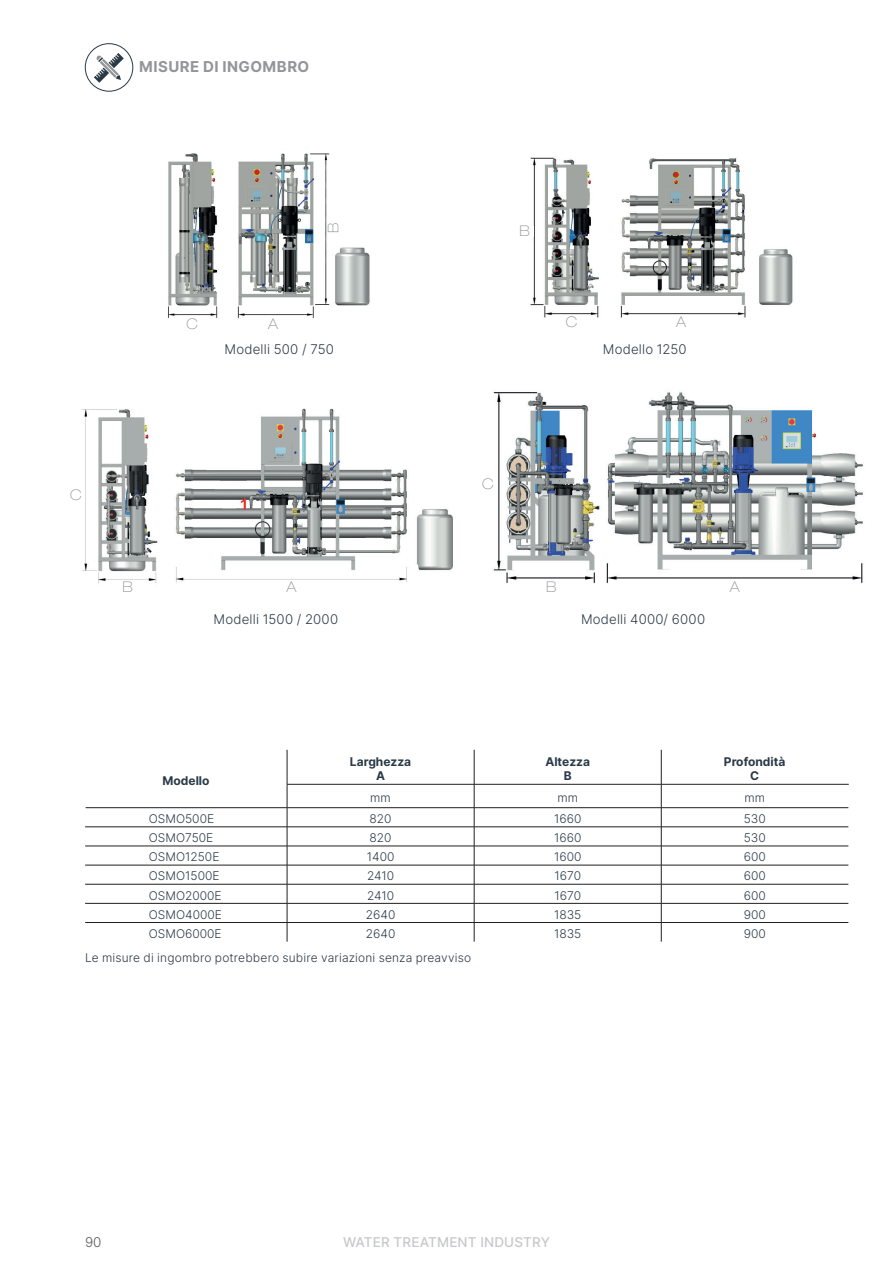
<style>
.page{position:relative;width:893px;height:1263px;background:#fff}
.page>*{position:absolute;margin:0;border:0;box-sizing:border-box;transform-origin:0 0}
.t1{font:700 15px "Inter";letter-spacing:.035em;color:#939598}
.t2{font:100 expanded 14.7px "Helvetica Neue LT Pro";color:#939598}
.t3{font:500 13.5px "Inter";letter-spacing:.01em;color:#c7c8ca}
.t4{font:300 13.5px "Inter";color:#57585a}
.t5{font:300 13.35px "Inter";letter-spacing:.015em;color:#2a3a47}
.t6{font:300 12px "Inter";color:#2a3a47}
.t7{font:700 12px "Inter";color:#2a3a47}
</style>
<div class="page">
<img style="left:168px;top:153px;width:202px;height:165px">
<div style="left:328px;top:220px;width:11px;height:17px;background:#fff"></div>
<img style="left:493px;top:392px;width:370px;height:192px">
<div style="left:726px;top:581px;width:17px;height:11px;background:#fff"></div>
<div style="left:543px;top:581px;width:17px;height:11px;background:#fff"></div>
<div style="left:479px;top:479px;width:18px;height:10px;background:#fff"></div>
<img style="left:82px;top:408px;width:371px;height:175px">
<div style="left:283px;top:581px;width:17px;height:11px;background:#fff"></div>
<div style="left:119px;top:581px;width:17px;height:11px;background:#fff"></div>
<div style="left:67px;top:490px;width:17px;height:10px;background:#fff"></div>
<img style="left:530px;top:157px;width:263px;height:161px">
<div style="left:673px;top:316px;width:17px;height:11px;background:#fff"></div>
<div style="left:563px;top:316px;width:17px;height:11px;background:#fff"></div>
<div style="left:516px;top:226px;width:17px;height:10px;background:#fff"></div>
<div style="left:85px;top:43px;width:48px;height:48px;border:1px solid #2a3a47;border-radius:50%"></div>
<svg style="left:94px;top:53px;width:30px;height:30px"></svg>
<hr style="left:85px;top:807px;width:202px;height:1px;background:#231f20">
<hr style="left:287px;top:807px;width:187px;height:1px;background:#231f20">
<hr style="left:474px;top:807px;width:187px;height:1px;background:#231f20">
<hr style="left:661px;top:807px;width:187px;height:1px;background:#231f20">
<hr style="left:287px;top:750px;width:1px;height:34px;background:#231f20">
<hr style="left:474px;top:750px;width:1px;height:34px;background:#231f20">
<hr style="left:661px;top:750px;width:1px;height:34px;background:#231f20">
<svg style="left:287px;top:785px;width:1px;height:157px"></svg>
<svg style="left:474px;top:785px;width:1px;height:157px"></svg>
<svg style="left:661px;top:785px;width:1px;height:157px"></svg>
<hr style="left:85px;top:826px;width:202px;height:1px;background:#231f20">
<hr style="left:287px;top:826px;width:187px;height:1px;background:#231f20">
<hr style="left:474px;top:826px;width:187px;height:1px;background:#231f20">
<hr style="left:661px;top:826px;width:187px;height:1px;background:#231f20">
<hr style="left:85px;top:846px;width:202px;height:1px;background:#231f20">
<hr style="left:287px;top:846px;width:187px;height:1px;background:#231f20">
<hr style="left:474px;top:846px;width:187px;height:1px;background:#231f20">
<hr style="left:661px;top:846px;width:187px;height:1px;background:#231f20">
<hr style="left:85px;top:865px;width:202px;height:1px;background:#231f20">
<hr style="left:287px;top:865px;width:187px;height:1px;background:#231f20">
<hr style="left:474px;top:865px;width:187px;height:1px;background:#231f20">
<hr style="left:661px;top:865px;width:187px;height:1px;background:#231f20">
<hr style="left:85px;top:884px;width:202px;height:1px;background:#231f20">
<hr style="left:287px;top:884px;width:187px;height:1px;background:#231f20">
<hr style="left:474px;top:884px;width:187px;height:1px;background:#231f20">
<hr style="left:661px;top:884px;width:187px;height:1px;background:#231f20">
<hr style="left:85px;top:903px;width:202px;height:1px;background:#231f20">
<hr style="left:287px;top:903px;width:187px;height:1px;background:#231f20">
<hr style="left:474px;top:903px;width:187px;height:1px;background:#231f20">
<hr style="left:661px;top:903px;width:187px;height:1px;background:#231f20">
<hr style="left:85px;top:922px;width:202px;height:1px;background:#231f20">
<hr style="left:287px;top:922px;width:187px;height:1px;background:#231f20">
<hr style="left:474px;top:922px;width:187px;height:1px;background:#231f20">
<hr style="left:661px;top:922px;width:187px;height:1px;background:#231f20">
<hr style="left:287px;top:784px;width:187px;height:1px;background:#231f20">
<hr style="left:474px;top:784px;width:187px;height:1px;background:#231f20">
<hr style="left:661px;top:784px;width:188px;height:1px;background:#231f20">
<p class="t1" style="left:139px;top:55px;width:172px">MISURE DI INGOMBRO</p>
<p class="t2" style="left:186px;top:315px;width:13px">C</p>
<p class="t2" style="left:268px;top:315px;width:11px">A</p>
<p class="t2" style="left:325px;top:233px;width:12px;rotate:-90deg">B</p>
<p class="t2" style="left:519px;top:222px;width:12px">B</p>
<p class="t2" style="left:566px;top:313px;width:13px">C</p>
<p class="t2" style="left:676px;top:313px;width:11px">A</p>
<p class="t5" style="left:225px;top:340px;width:111px">Modelli 500 / 750</p>
<p class="t5" style="left:603px;top:340px;width:85px">Modello 1250</p>
<p class="t2" style="left:70px;top:486px;width:13px">C</p>
<p class="t2" style="left:122px;top:578px;width:12px">B</p>
<p class="t2" style="left:286px;top:578px;width:11px">A</p>
<p class="t2" style="left:482px;top:475px;width:13px">C</p>
<p class="t2" style="left:546px;top:578px;width:12px">B</p>
<p class="t2" style="left:730px;top:578px;width:11px">A</p>
<p class="t5" style="left:214px;top:610px;width:126px">Modelli 1500 / 2000</p>
<p class="t5" style="left:581px;top:610px;width:126px">Modelli 4000/ 6000</p>
<p class="t7" style="left:163px;top:771px;width:49px">Modello</p>
<p class="t7" style="left:350px;top:752px;width:63px">Larghezza</p>
<p class="t7" style="left:376px;top:767px;width:10px">A</p>
<p class="t7" style="left:545px;top:752px;width:46px">Altezza</p>
<p class="t7" style="left:564px;top:767px;width:9px">B</p>
<p class="t7" style="left:724px;top:752px;width:63px">Profondità</p>
<p class="t7" style="left:750px;top:767px;width:11px">C</p>
<p class="t6" style="left:370px;top:789px;width:22px">mm</p>
<p class="t6" style="left:557px;top:789px;width:22px">mm</p>
<p class="t6" style="left:745px;top:789px;width:22px">mm</p>
<p class="t6" style="left:149px;top:810px;width:67px">OSMO500E</p>
<p class="t6" style="left:370px;top:810px;width:24px">820</p>
<p class="t6" style="left:554px;top:810px;width:29px">1660</p>
<p class="t6" style="left:744px;top:810px;width:24px">530</p>
<p class="t6" style="left:149px;top:829px;width:66px">OSMO750E</p>
<p class="t6" style="left:370px;top:829px;width:24px">820</p>
<p class="t6" style="left:554px;top:829px;width:29px">1660</p>
<p class="t6" style="left:744px;top:829px;width:24px">530</p>
<p class="t6" style="left:149px;top:848px;width:72px">OSMO1250E</p>
<p class="t6" style="left:367px;top:848px;width:29px">1400</p>
<p class="t6" style="left:554px;top:848px;width:29px">1600</p>
<p class="t6" style="left:744px;top:848px;width:24px">600</p>
<p class="t6" style="left:149px;top:868px;width:72px">OSMO1500E</p>
<p class="t6" style="left:367px;top:868px;width:29px">2410</p>
<p class="t6" style="left:554px;top:868px;width:28px">1670</p>
<p class="t6" style="left:744px;top:868px;width:24px">600</p>
<p class="t6" style="left:149px;top:887px;width:74px">OSMO2000E</p>
<p class="t6" style="left:367px;top:887px;width:29px">2410</p>
<p class="t6" style="left:554px;top:887px;width:28px">1670</p>
<p class="t6" style="left:744px;top:887px;width:24px">600</p>
<p class="t6" style="left:149px;top:906px;width:75px">OSMO4000E</p>
<p class="t6" style="left:366px;top:906px;width:31px">2640</p>
<p class="t6" style="left:554px;top:906px;width:29px">1835</p>
<p class="t6" style="left:744px;top:906px;width:24px">900</p>
<p class="t6" style="left:149px;top:925px;width:74px">OSMO6000E</p>
<p class="t6" style="left:366px;top:925px;width:31px">2640</p>
<p class="t6" style="left:554px;top:925px;width:29px">1835</p>
<p class="t6" style="left:744px;top:925px;width:24px">900</p>
<p class="t6" style="left:85px;top:949px;width:388px">Le misure di ingombro potrebbero subire variazioni senza preavviso</p>
<p class="t4" style="left:85px;top:1232px;width:18px">90</p>
<p class="t3" style="left:343px;top:1232px;width:208px">WATER TREATMENT INDUSTRY</p>
</div>
